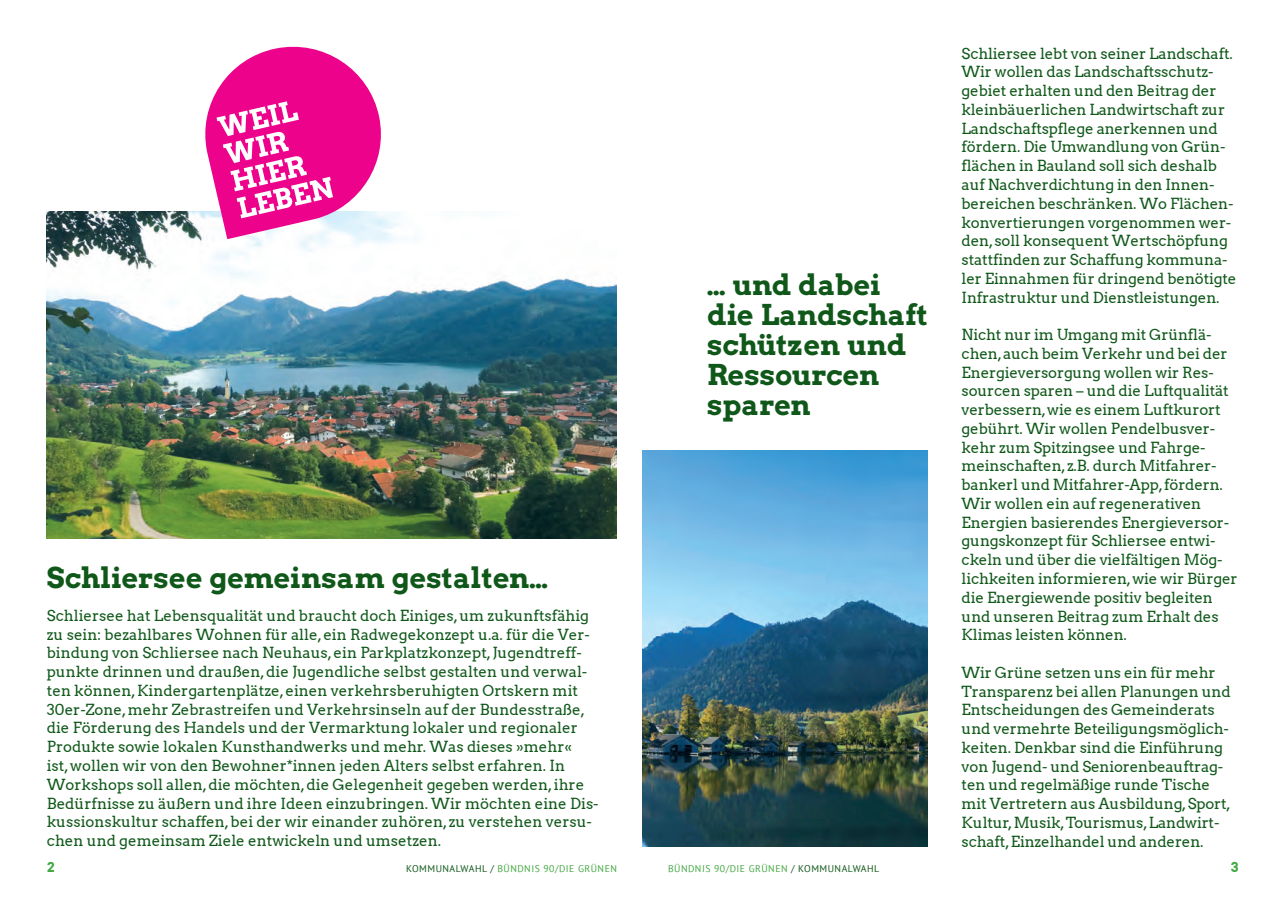
<style>
.page{position:relative;width:1285px;height:919px;background:#fff}
.page>*{position:absolute;margin:0;border:0;box-sizing:border-box;transform-origin:0 0}
.t1{font:28.5px/30px "Arvo Gruen";color:#0f5819}
.t2{font:15px/18.8px "Arvo";letter-spacing:-.01em;color:#0f5819}
.t3{font:13.5px "Arvo Gruen";color:#43a842}
.t4{font:9.75px "PT Sans";letter-spacing:.05em;color:#43a842}
.s1{color:#0f5819}
</style>
<div class="page">
<img style="left:642px;top:451px;width:285px;height:395px">
<img style="left:47px;top:212px;width:570px;height:326px">
<svg style="left:197px;top:46px;width:191px;height:193px"></svg>
<h1 class="t1" style="left:47px;top:561px;width:502px">Schliersee gemeinsam gestalten…</h1>
<p class="t2" style="left:47px;top:606px;width:553px">Schliersee hat Lebensqualität und braucht doch Einiges, um zukunftsfähig zu sein: bezahlbares Wohnen für alle, ein Radwegekonzept u.a. für die Ver&shy;bindung von Schliersee nach Neuhaus, ein Parkplatzkonzept, Jugendtreff&shy;punkte drinnen und draußen, die Jugendliche selbst gestalten und verwal&shy;ten können, Kindergartenplätze, einen verkehrsberuhigten Ortskern mit 30er-Zone, mehr Zebrastreifen und Verkehrsinseln auf der Bundesstraße, die Förderung des Handels und der Vermarktung lokaler und regionaler Produkte sowie lokalen Kunsthandwerks und mehr. Was dieses »mehr«<br>ist, wollen wir von den Bewohner*innen jeden Alters selbst erfahren. In Workshops soll allen, die möchten, die Gelegenheit gegeben werden, ihre Bedürfnisse zu äußern und ihre Ideen einzubringen. Wir möchten eine Dis&shy;kussionskultur schaffen, bei der wir einander zuhören, zu verstehen versu&shy;chen und gemeinsam Ziele entwickeln und umsetzen.</p>
<h1 class="t1" style="left:707px;top:268px;width:222px">… und dabei die Landschaft schützen und<br>Ressourcen sparen</h1>
<p class="t2" style="left:961px;top:44px;width:276px">Schliersee lebt von seiner Landschaft.<br>Wir wollen das Landschaftsschutz&shy;gebiet erhalten und den Beitrag der kleinbäuerlichen Landwirtschaft zur Landschaftspflege anerkennen und fördern. Die Umwandlung von Grün&shy;flächen in Bauland soll sich deshalb auf Nachverdichtung in den Innen&shy;bereichen beschränken. Wo Flächen&shy;konvertierungen vorgenommen wer&shy;den, soll konsequent Wertschöpfung stattfinden zur Schaffung kommuna&shy;ler Einnahmen für dringend benötigte Infrastruktur und Dienstleistungen.</p>
<p class="t2" style="left:961px;top:325px;width:277px">Nicht nur im Umgang mit Grünflä&shy;chen, auch beim Verkehr und bei der Energieversorgung wollen wir Res&shy;sourcen sparen – und die Luftqualität verbessern, wie es einem Luftkurort gebührt. Wir wollen Pendelbusver&shy;kehr zum Spitzingsee und Fahrge&shy;meinschaften, z.B. durch Mitfahrer&shy;bankerl und Mitfahrer-App, fördern.<br>Wir wollen ein auf regenerativen Energien basierendes Energieversor&shy;gungskonzept für Schliersee entwi&shy;ckeln und über die vielfältigen Mög&shy;lichkeiten informieren, wie wir Bürger die Energiewende positiv begleiten und unseren Beitrag zum Erhalt des Klimas leisten können.</p>
<p class="t2" style="left:961px;top:663px;width:270px">Wir Grüne setzen uns ein für mehr Transparenz bei allen Planungen und Entscheidungen des Gemeinderats und vermehrte Beteiligungsmöglich&shy;keiten. Denkbar sind die Einführung von Jugend- und Seniorenbeauftrag&shy;ten und regelmäßige runde Tische mit Vertretern aus Ausbildung, Sport, Kultur, Musik, Tourismus, Landwirt&shy;schaft, Einzelhandel und anderen.</p>
<p class="t3" style="left:47px;top:857px;width:9px">2</p>
<p class="t4" style="left:406px;top:862px;width:212px"><span class="s1">KOMMUNALWAHL /</span> BÜNDNIS 90/DIE GRÜNEN</p>
<p class="t4" style="left:668px;top:862px;width:213px">BÜNDNIS 90/DIE GRÜNEN <span class="s1">/ KOMMUNALWAHL</span></p>
<p class="t3" style="left:1230px;top:857px;width:9px">3</p>
</div>
